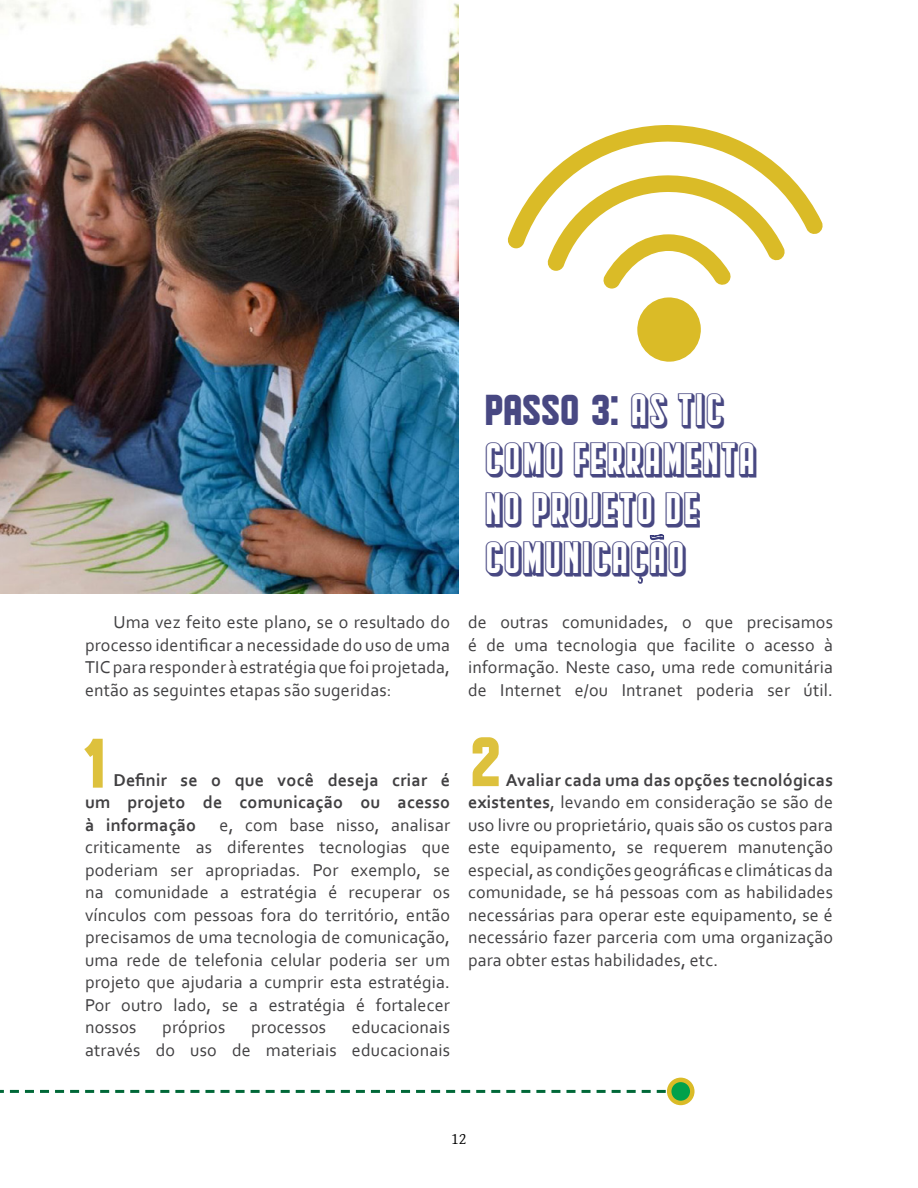
<style>
.page{position:relative;width:918px;height:1188px;background:#fff}
.page>*{position:absolute;margin:0;border:0;box-sizing:border-box;transform-origin:0 0}
.t1{font:72px "Hindenburg";color:#ddc13d}
.t2{font:45px/49.5px "Hindenburg Condensed Shadow Regul";letter-spacing:.01em;color:#484882}
.t3{font:45px "Hindenburg";letter-spacing:.01em;color:#484882}
.t4{font:18px/22.5px "Corbel";letter-spacing:.01em;color:#414042;text-align:justify}
.t5{font:700 18px/22.5px "Corbel";letter-spacing:.01em;color:#414042;text-align:justify}
.t6{font:16.5px "Gentium";color:#000}
.s1{font-family:"Hindenburg Condensed Shadow Regul"}
.s2{font-weight:700}
</style>
<div class="page">
<img style="left:0;top:0;width:459px;height:594px">
<svg style="left:0;top:1090px;width:667px;height:3px"></svg>
<svg style="left:669px;top:1080px;width:23px;height:23px"></svg>
<div style="left:667px;top:1078px;width:28px;height:27px;border:4px solid #dabb27;border-radius:50%"></div>
<svg style="left:507px;top:125px;width:316px;height:164px"></svg>
<svg style="left:637px;top:297px;width:64px;height:65px"></svg>
<svg style="left:649px;top:534px;width:15px;height:6px"></svg>
<svg style="left:638px;top:576px;width:5px;height:8px"></svg>
<p class="t4" style="left:85px;top:611px;width:366px;text-indent:28px">Uma vez feito este plano, se o resultado do processo identificar a necessidade do uso de uma TIC para responder à estratégia que foi projetada, então as seguintes etapas são sugeridas:</p>
<h2 class="t3" style="left:485px;top:386px;width:241px">PASSO 3: <span class="s1">AS TIC</span></h2>
<h2 class="t2" style="left:485px;top:436px;width:274px">COMO FERRAMENTA<br>NO PROJETO DE<br>COMUNICACAO</h2>
<p class="t4" style="left:468px;top:611px;width:366px">de outras comunidades, o que precisamos é de uma tecnologia que facilite o acesso à informação. Neste caso, uma rede comunitária de Internet e/ou Intranet poderia ser útil.</p>
<h1 class="t1" style="left:83px;top:726px;width:23px">1</h1>
<h1 class="t1" style="left:471px;top:725px;width:31px">2</h1>
<p class="t5" style="left:85px;top:768px;width:367px;text-indent:28px">Definir se o que você deseja criar é um projeto de comunicação ou acesso à informação</p>
<p class="t4" style="left:468px;top:768px;width:367px;text-indent:38px"><span class="s2">Avaliar cada uma das opções tecnológicas existentes</span>, levando em consideração se são de uso livre ou proprietário, quais são os custos para este equipamento, se requerem manutenção especial, as condições geográficas e climáticas da comunidade, se há pessoas com as habilidades necessárias para operar este equipamento, se é necessário fazer parceria com uma organização para obter estas habilidades, etc.</p>
<p class="t4" style="left:85px;top:813px;width:367px;text-indent:135px">e, com base nisso, analisar criticamente as diferentes tecnologias que poderiam ser apropriadas. Por exemplo, se na comunidade a estratégia é recuperar os vínculos com pessoas fora do território, então precisamos de uma tecnologia de comunicação, uma rede de telefonia celular poderia ser um projeto que ajudaria a cumprir esta estratégia.<br>Por outro lado, se a estratégia é fortalecer nossos</p>
<p class="t4" style="left:162px;top:1016px;width:65px">próprios</p>
<p class="t4" style="left:251px;top:1016px;width:76px">processos</p>
<p class="t4" style="left:85px;top:1016px;width:366px;text-align:right">educacionais<br>através do uso de materiais educacionais</p>
<p class="t6" style="left:451px;top:1126px;width:17px">12</p>
</div>
